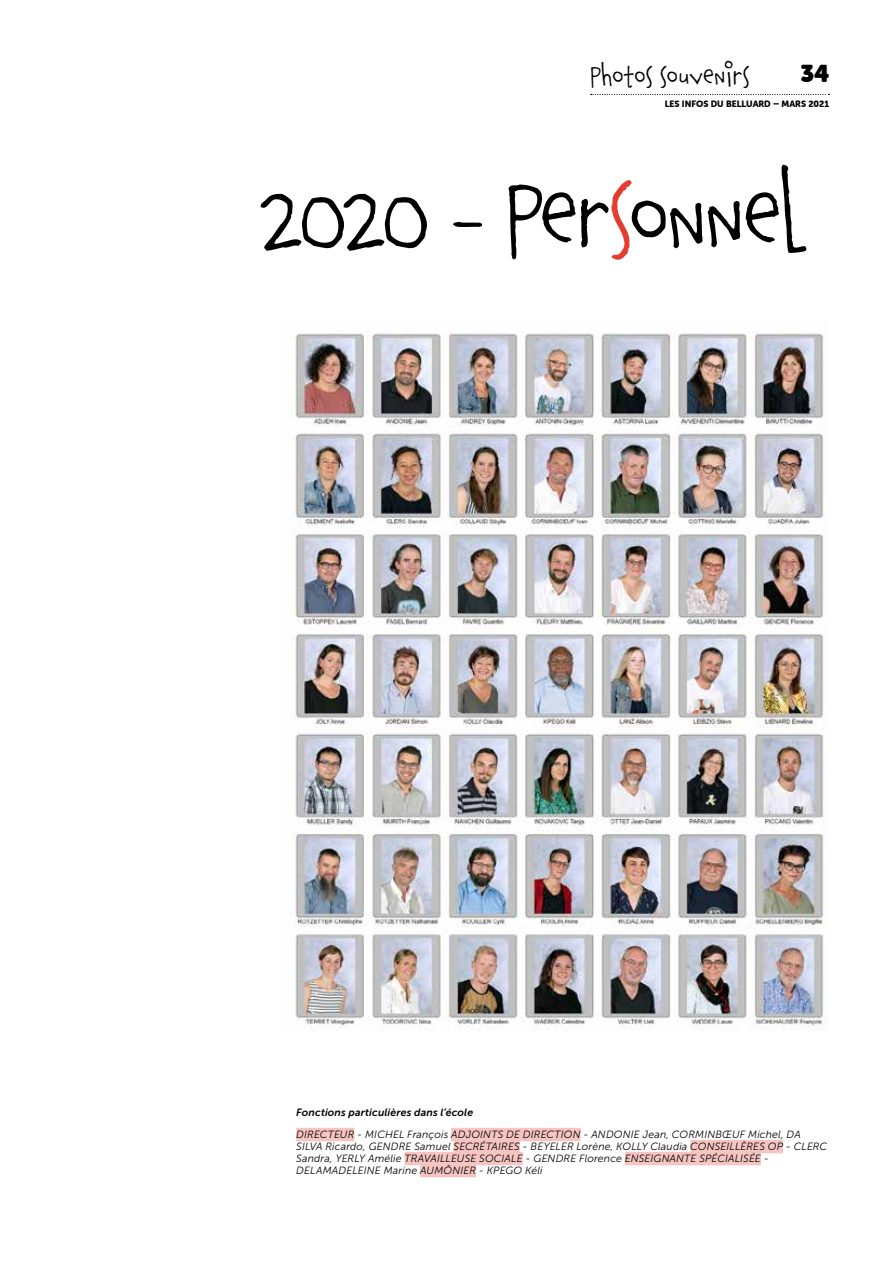
<style>
.page{position:relative;width:893px;height:1263px;background:#fff}
.page>*{position:absolute;margin:0;border:0;box-sizing:border-box;transform-origin:0 0}
.t1{font:96px "Chauncy Pro";letter-spacing:-.045em;color:#000}
.t2{font:27px "Chauncy Pro";letter-spacing:-.01em;color:#000}
.t3{font:24px "Museo Sans Rounded";color:#000}
.t4{font:italic 10.5px/12px "Museo Sans 300";letter-spacing:.015em;color:#000}
.t5{font:italic 10.5px "Museo Sans 700";letter-spacing:.015em;color:#000}
.t6{font:9px "Museo Sans Rounded 900";color:#000}
.s1{color:#e43d30}
</style>
<div class="page">
<svg style="left:591px;top:94px;width:239px;height:1px"></svg>
<img style="left:290px;top:331px;width:537px;height:700px">
<div style="left:296px;top:1128px;width:58px;height:13px;background:#f7c5c1"></div>
<div style="left:451px;top:1128px;width:129px;height:13px;background:#f7c5c1"></div>
<div style="left:454px;top:1140px;width:66px;height:13px;background:#f7c5c1"></div>
<div style="left:690px;top:1140px;width:93px;height:13px;background:#f7c5c1"></div>
<div style="left:404px;top:1152px;width:119px;height:13px;background:#f7c5c1"></div>
<div style="left:625px;top:1152px;width:136px;height:13px;background:#f7c5c1"></div>
<div style="left:420px;top:1164px;width:56px;height:13px;background:#f7c5c1"></div>
<h2 class="t2" style="left:590px;top:55px;width:161px">Photos souvenirs</h2>
<h3 class="t3" style="left:801px;top:59px;width:30px">34</h3>
<p class="t6" style="left:665px;top:98px;width:166px">LES INFOS DU BELLUARD – MARS 2021</p>
<h1 class="t1" style="left:256px;top:141px;width:554px">2020 - Per<span class="s1">s</span>onnel</h1>
<p class="t5" style="left:296px;top:1106px;width:178px">Fonctions particulières dans l’école</p>
<p class="t4" style="left:296px;top:1129px;width:532px">DIRECTEUR - MICHEL François ADJOINTS DE DIRECTION - ANDONIE Jean, CORMINBŒUF Michel, DA SILVA Ricardo, GENDRE Samuel SECRÉTAIRES - BEYELER Lorène, KOLLY Claudia CONSEILLÈRES OP - CLERC Sandra, YERLY Amélie TRAVAILLEUSE SOCIALE - GENDRE Florence ENSEIGNANTE SPÉCIALISÉE - DELAMADELEINE Marine AUMÔNIER - KPEGO Kéli</p>
</div>
